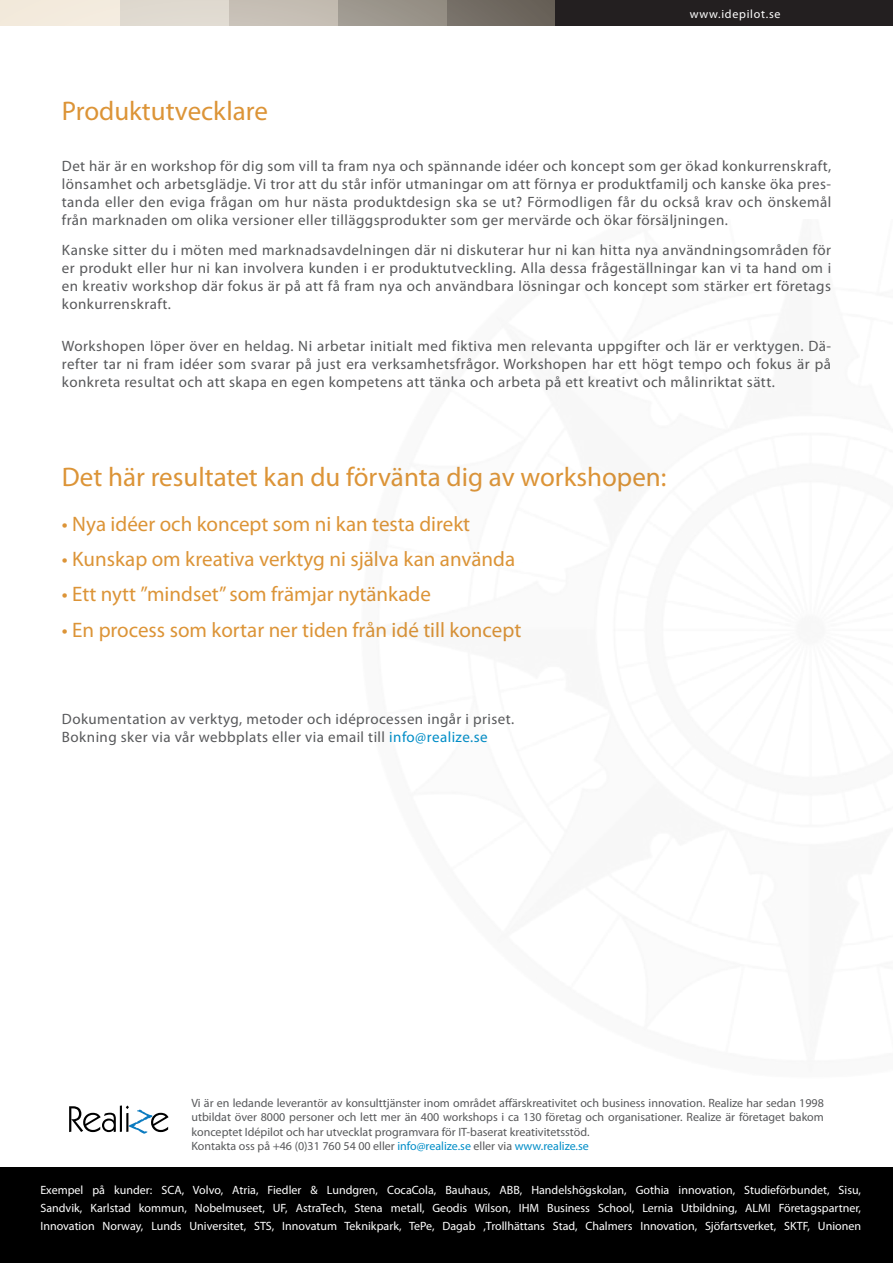
<style>
.page{position:relative;width:893px;height:1263px;background:#fff}
.page>*{position:absolute;margin:0;border:0;box-sizing:border-box;transform-origin:0 0}
.t1{font:27px "Myriad Pro";color:#dc9437}
.t2{font:21px "Myriad Pro";color:#dc9437}
.t3{font:15px/18px "Myriad Pro";letter-spacing:.03em;color:#58595b;text-align:justify}
.t4{font:12px/18px "Myriad Pro";color:#fff;text-align:justify}
.t5{font:12px/14.4px "Myriad Pro";color:#58595b}
.t6{font:12px "Myriad Pro";letter-spacing:.06em;color:#fff}
.s1{color:#008dc7}
</style>
<div class="page">
<div style="left:0;top:1167px;width:893px;height:96px;background:#000"></div>
<div style="left:555px;top:0;width:338px;height:25px;background:#231f20"></div>
<svg style="left:0;top:0;width:555px;height:25px"></svg>
<svg style="left:69px;top:1106px;width:47px;height:26px"></svg>
<hr style="left:120px;top:1105px;width:2px;height:27px;background:#000">
<svg style="left:126px;top:1105px;width:43px;height:29px"></svg>
<h1 class="t1" style="left:62px;top:94px;width:208px">Produktutvecklare</h1>
<p class="t6" style="left:690px;top:6px;width:92px">www.idepilot.se</p>
<p class="t3" style="left:62px;top:157px;width:771px">Det här är en workshop för dig som vill ta fram nya och spännande idéer och koncept som ger ökad konkurrenskraft, lönsamhet och arbetsglädje. Vi tror att du står inför utmaningar om att förnya er produktfamilj och kanske öka pres&shy;tanda eller den eviga frågan om hur nästa produktdesign ska se ut? Förmodligen får du också krav och önskemål från marknaden om olika versioner eller tilläggsprodukter som ger mervärde och ökar försäljningen.</p>
<p class="t3" style="left:62px;top:241px;width:771px">Kanske sitter du i möten med marknadsavdelningen där ni diskuterar hur ni kan hitta nya användningsområden för er produkt eller hur ni kan involvera kunden i er produktutveckling. Alla dessa frågeställningar kan vi ta hand om i en kreativ workshop där fokus är på att få fram nya och användbara lösningar och koncept som stärker ert företags konkurrenskraft.</p>
<p class="t3" style="left:62px;top:337px;width:771px">Workshopen löper över en heldag. Ni arbetar initialt med fiktiva men relevanta uppgifter och lär er verktygen. Dä&shy;refter tar ni fram idéer som svarar på just era verksamhetsfrågor. Workshopen har ett högt tempo och fokus är på konkreta resultat och att skapa en egen kompetens att tänka och arbeta på ett kreativt och målinriktat sätt.</p>
<h1 class="t1" style="left:62px;top:460px;width:606px">Det här resultatet kan du förvänta dig av workshopen:</h1>
<h2 class="t2" style="left:62px;top:510px;width:410px">• Nya idéer och koncept som ni kan testa direkt</h2>
<h2 class="t2" style="left:62px;top:546px;width:455px">• Kunskap om kreativa verktyg ni själva kan använda</h2>
<h2 class="t2" style="left:62px;top:581px;width:371px">• Ett nytt ”mindset”som främjar nytänkade</h2>
<h2 class="t2" style="left:62px;top:617px;width:461px">• En process som kortar ner tiden från idé till koncept</h2>
<p class="t3" style="left:62px;top:709px;width:454px">Dokumentation av verktyg, metoder och idéprocessen ingår i priset.<br>Bokning sker via vår webbplats eller via email till <span class="s1">info@realize.se</span></p>
<p class="t5" style="left:191px;top:1095px;width:634px">Vi är en ledande leverantör av konsulttjänster inom området affärskreativitet och business innovation. Realize har sedan 1998 utbildat över 8000 personer och lett mer än 400 workshops i ca 130 företag och organisationer. Realize är företaget bakom konceptet Idépilot och har utvecklat programvara för IT-baserat kreativitetsstöd.<br>Kontakta oss på +46 (0)31 760 54 00 eller <span class="s1">info@realize.se</span> eller via <span class="s1">www.realize.se</span></p>
<p class="t4" style="left:40px;top:1180px;width:822px">Exempel på kunder: SCA, Volvo, Atria, Fiedler &amp; Lundgren, CocaCola, Bauhaus, ABB, Handelshögskolan, Gothia innovation, Studieförbundet, Sisu, Sandvik, Karlstad kommun, Nobelmuseet, UF, AstraTech, Stena metall, Geodis Wilson, IHM Business School, Lernia Utbildning, ALMI Företagspartner, Innovation Norway, Lunds Universitet, STS, Innovatum Teknikpark, TePe, Dagab ,Trollhättans Stad, Chalmers Innovation, Sjöfartsverket, SKTF, Unionen</p>
</div>
